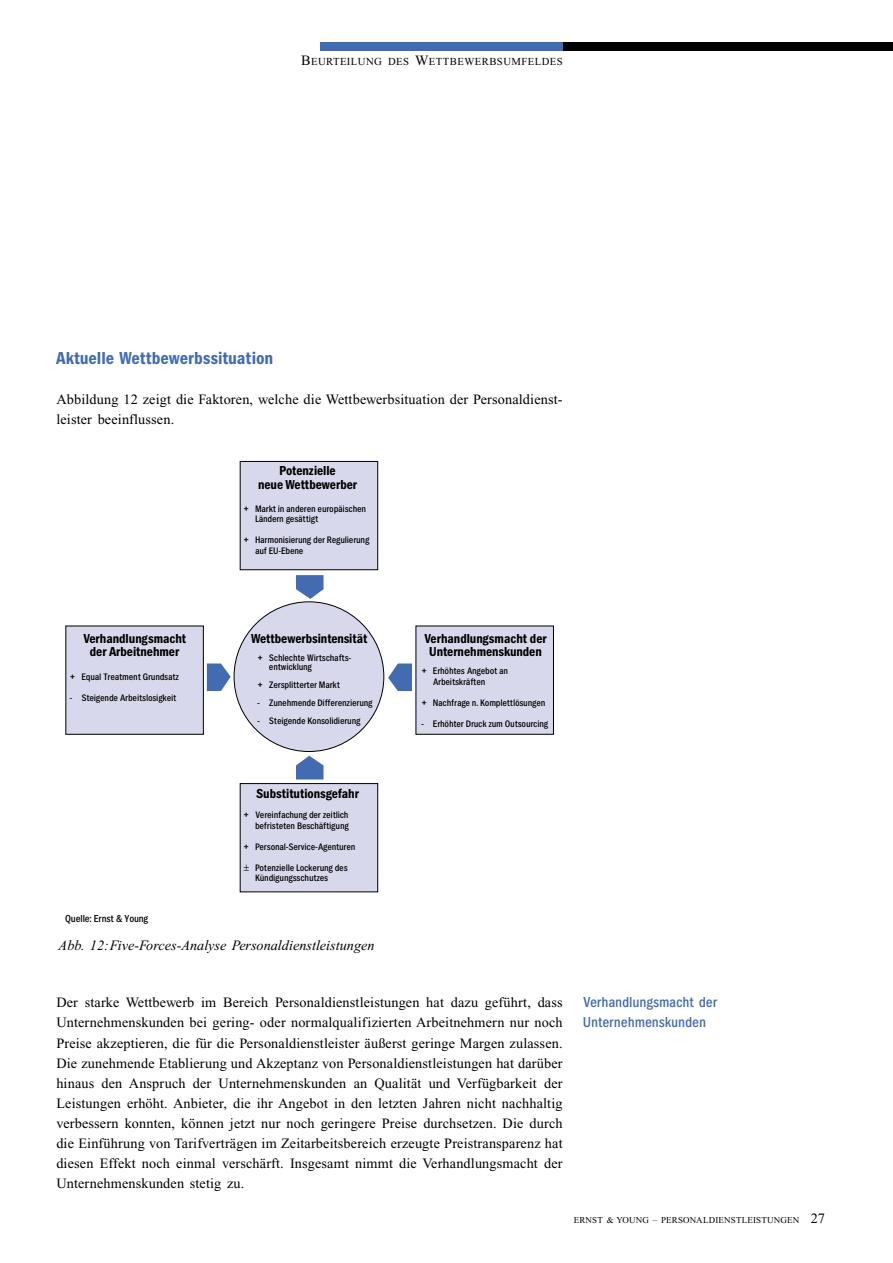
<style>
.page{position:relative;width:893px;height:1263px;background:#fff}
.page>*{position:absolute;margin:0;border:0;box-sizing:border-box;transform-origin:0 0}
.t1{font:18px "EY Gothic Cond Demi";letter-spacing:.01em;color:#436bb1}
.t2{font:15px/20.1px "EY Gothic Cond Med";letter-spacing:.01em;color:#436bb1}
.t3{font:14.25px/20.1px "Times";letter-spacing:.01em;color:#000}
.t4{font:italic 14.25px "Times";color:#000}
.t5{font:13.5px/13.5px "EY Gothic Cond Demi";color:#000;text-align:center}
.t6{font:10.65px "Times";letter-spacing:.04em;color:#000}
.t7{font:10.5px "EY Gothic Cond Med";color:#000}
.t8{font:9.75px/10.5px "EY Gothic Cond Med";color:#000}
.t9{font:9px "Times";letter-spacing:.02em;color:#000}
.s1{font-size:14.25px}
</style>
<div class="page">
<div style="left:562px;top:43px;width:330px;height:8px;background:#000"></div>
<div style="left:320px;top:43px;width:242px;height:8px;background:#436bb1"></div>
<div style="left:240px;top:461px;width:138px;height:109px;background:#d7d8ec;border:1px solid #000"></div>
<div style="left:240px;top:783px;width:138px;height:109px;background:#d7d8ec;border:1px solid #000"></div>
<div style="left:415px;top:626px;width:139px;height:109px;background:#d7d8ec;border:1px solid #000"></div>
<div style="left:65px;top:626px;width:139px;height:109px;background:#d7d8ec;border:1px solid #000"></div>
<div style="left:234px;top:601px;width:150px;height:151px;background:#d7d8ec;border:1px solid #000;border-radius:50%"></div>
<svg style="left:296px;top:575px;width:27px;height:24px"></svg>
<svg style="left:207px;top:664px;width:24px;height:27px"></svg>
<svg style="left:388px;top:664px;width:24px;height:27px"></svg>
<svg style="left:296px;top:756px;width:27px;height:24px"></svg>
<p class="t6" style="left:301px;top:58px;width:263px"><span class="s1">B</span>EURTEILUNG DES <span class="s1">W</span>ETTBEWERBSUMFELDES</p>
<p class="t1" style="left:56px;top:353px;width:219px">Aktuelle Wettbewerbssituation</p>
<p class="t3" style="left:56px;top:391px;width:507px">Abbildung 12 zeigt die Faktoren, welche die Wettbewerbsituation der Personaldienst&shy;leister beeinflussen.</p>
<p class="t5" style="left:259px;top:467px;width:100px">Potenzielle<br>neue Wettbewerber</p>
<p class="t8" style="left:256px;top:505px;width:112px;text-indent:-12px">+ Markt in anderen europäischen<br>Ländern gesättigt</p>
<p class="t8" style="left:256px;top:537px;width:116px;text-indent:-12px">+ Harmonisierung der Regulierung auf EU-Ebene</p>
<p class="t5" style="left:84px;top:634px;width:104px">Verhandlungsmacht der Arbeitnehmer</p>
<p class="t5" style="left:251px;top:635px;width:118px">Wettbewerbsintensität</p>
<p class="t8" style="left:269px;top:655px;width:84px;line-height:9px;text-indent:-12px">+ Schlechte Wirtschafts&shy;entwicklung</p>
<p class="t8" style="left:258px;top:681px;width:84px">+ Zersplitterter Markt</p>
<p class="t8" style="left:258px;top:699px;width:117px">- Zunehmende Differenzierung</p>
<p class="t8" style="left:258px;top:717px;width:105px">- Steigende Konsolidierung</p>
<p class="t8" style="left:70px;top:673px;width:111px">+ Equal Treatment Grundsatz</p>
<p class="t8" style="left:70px;top:694px;width:108px">- Steigende Arbeitslosigkeit</p>
<p class="t5" style="left:425px;top:634px;width:124px">Verhandlungsmacht der<br>Unternehmenskunden</p>
<p class="t8" style="left:433px;top:668px;width:76px;text-indent:-12px">+ Erhöhtes Angebot an<br>Arbeitskräften</p>
<p class="t8" style="left:422px;top:699px;width:126px">+ Nachfrage n. Komplettlösungen</p>
<p class="t8" style="left:422px;top:720px;width:129px">- Erhöhter Druck zum Outsourcing</p>
<p class="t5" style="left:257px;top:789px;width:104px">Substitutionsgefahr</p>
<p class="t8" style="left:244px;top:811px;width:107px;text-align:right">+ Vereinfachung der zeitlich befristeten Beschäftigung</p>
<p class="t8" style="left:244px;top:838px;width:114px;line-height:21px;text-align:center">+ Personal-Service-Agenturen<br>Potenzielle Lockerung des</p>
<p class="t8" style="left:256px;top:874px;width:75px">Kündigungsschutzes</p>
<p class="t7" style="left:66px;top:916px;width:85px">Quelle: Ernst &amp; Young</p>
<p class="t4" style="left:59px;top:940px;width:317px">Abb. 12:Five-Forces-Analyse Personaldienstleistungen</p>
<p class="t3" style="left:56px;top:994px;width:508px;text-align:justify">Der starke Wettbewerb im Bereich Personaldienstleistungen hat dazu geführt, dass Unternehmenskunden bei gering- oder normalqualifizierten Arbeitnehmern nur noch Preise akzeptieren, die für die Personaldienstleister äußerst geringe Margen zulassen.<br>Die zunehmende Etablierung und Akzeptanz von Personaldienstleistungen hat darüber hinaus den Anspruch der Unternehmenskunden an Qualität und Verfügbarkeit der Leistungen erhöht. Anbieter, die ihr Angebot in den letzten Jahren nicht nachhaltig verbessern konnten, können jetzt nur noch geringere Preise durchsetzen. Die durch die Einführung von Tarifverträgen im Zeitarbeitsbereich erzeugte Preistransparenz hat diesen Effekt noch einmal verschärft. Insgesamt nimmt die Verhandlungsmacht der Unternehmenskunden stetig zu.</p>
<p class="t2" style="left:584px;top:995px;width:136px">Verhandlungsmacht der<br>Unternehmenskunden</p>
<p class="t9" style="left:573px;top:1217px;width:227px">ERNST &amp; YOUNG – PERSONALDIENSTLEISTUNGEN</p>
<p class="t3" style="left:810px;top:1210px;width:16px">27</p>
</div>
